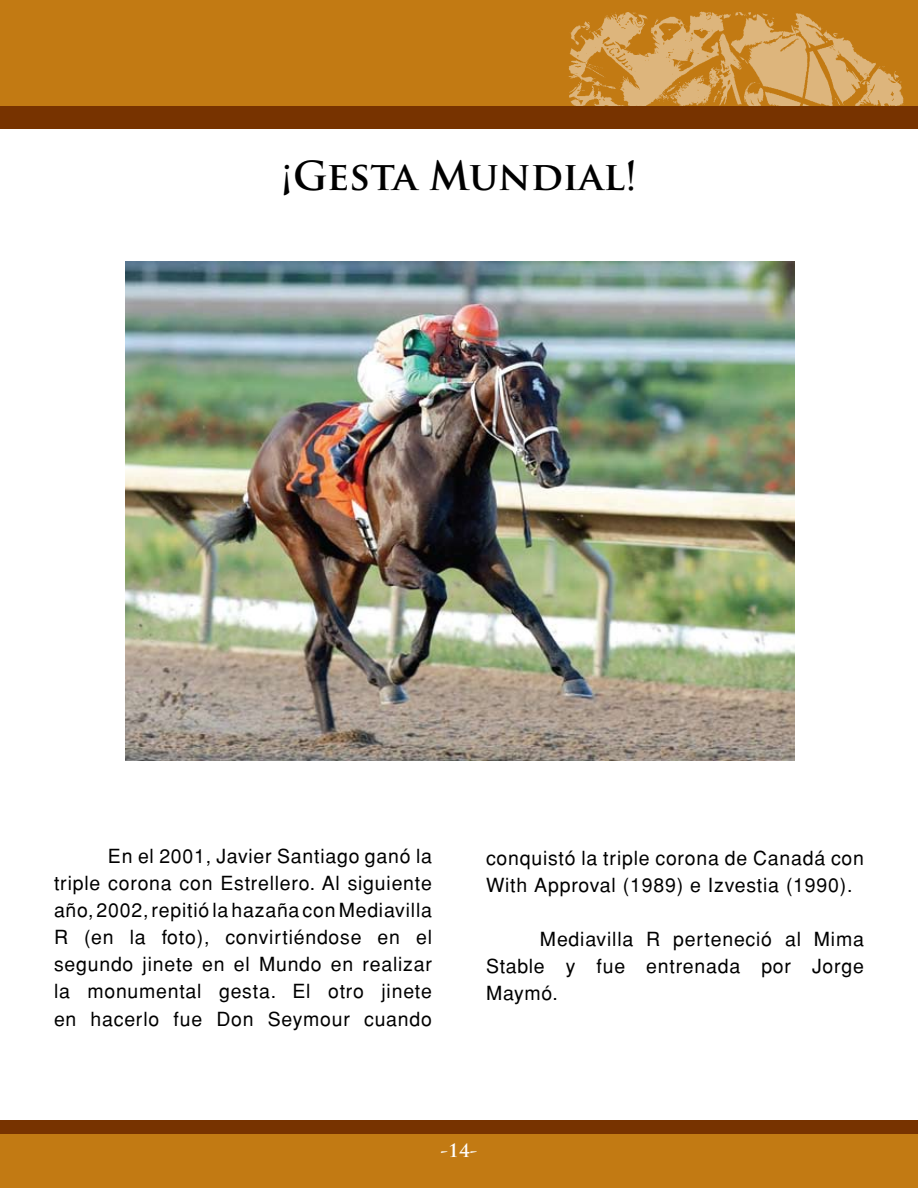
<style>
.page{position:relative;width:918px;height:1188px;background:#fff}
.page>*{position:absolute;margin:0;border:0;box-sizing:border-box;transform-origin:0 0}
.t1{font:700 39px "Trajan Pro";letter-spacing:-.005em;color:#000}
.t2{font:19.5px/27px "Helvetica";letter-spacing:.04em;color:#000;text-align:justify}
.t3{font:700 18px "Trajan Pro";color:#fff}
</style>
<div class="page">
<div style="left:0;top:1120px;width:918px;height:68px;background:#730"></div>
<div style="left:0;top:1134px;width:918px;height:54px;background:#c27a13"></div>
<div style="left:0;top:10px;width:918px;height:119px;background:#730"></div>
<div style="left:0;top:0;width:918px;height:105px;background:#c27a13"></div>
<img style="left:556px;top:11px;width:362px;height:95px">
<img style="left:125px;top:261px;width:669px;height:500px">
<h1 class="t1" style="left:281px;top:152px;width:358px">¡Gesta Mundial!</h1>
<p class="t2" style="left:54px;top:843px;width:380px;text-indent:54px">En el 2001, Javier Santiago ganó la triple corona con Estrellero. Al siguiente año, 2002, repitió la hazaña con Mediavilla R (en la foto), convirtiéndose en el segundo jinete en el Mundo en realizar la monumental gesta. El otro jinete en hacerlo fue Don Seymour cuando</p>
<p class="t2" style="left:486px;top:844px;width:380px">conquistó la triple corona de Canadá con<br>With Approval (1989) e Izvestia (1990).</p>
<p class="t2" style="left:486px;top:925px;width:379px;text-indent:54px">Mediavilla R perteneció al Mima Stable y fue entrenada por Jorge Maymó.</p>
<p class="t3" style="left:441px;top:1139px;width:38px">-14-</p>
</div>
